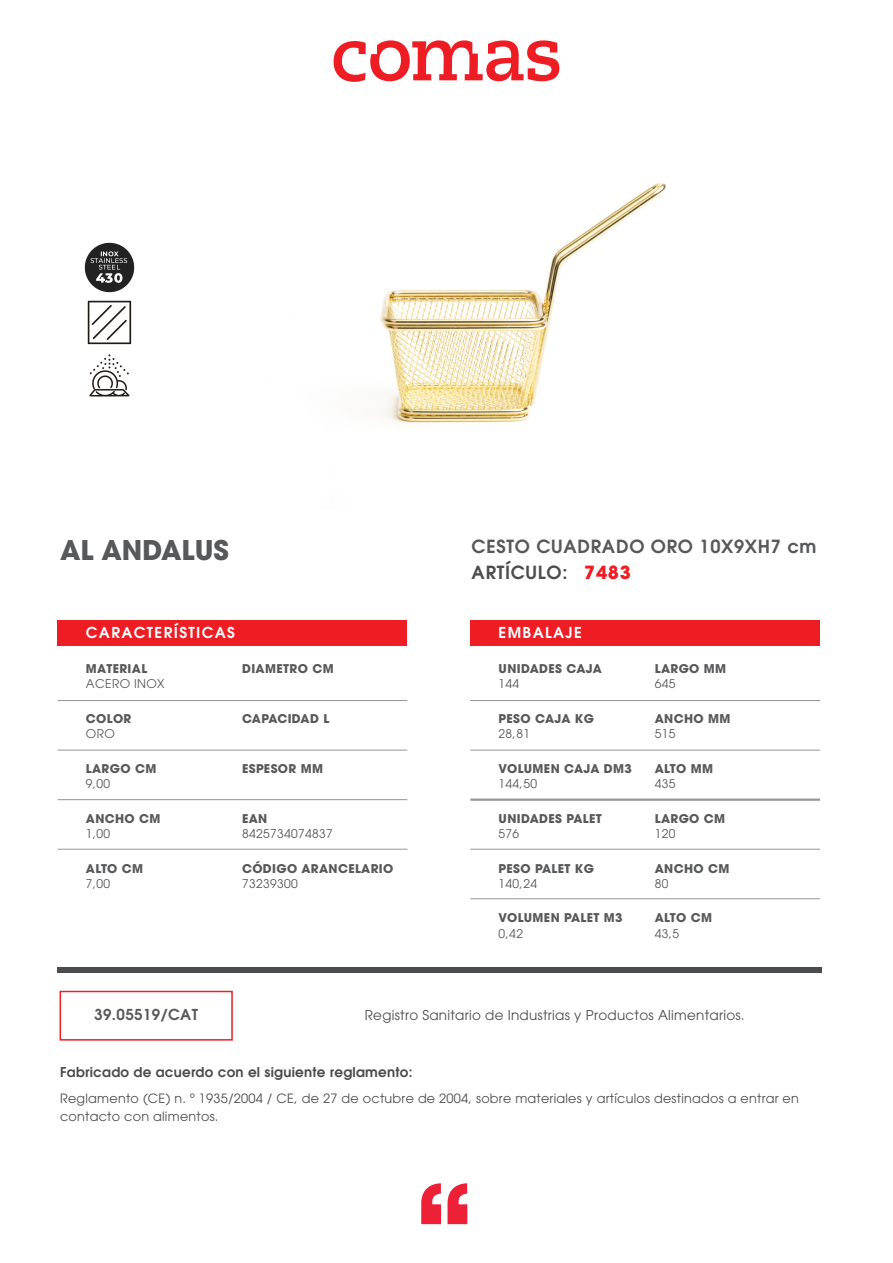
<style>
.page{position:relative;width:893px;height:1263px;background:#fff}
.page>*{position:absolute;margin:0;border:0;box-sizing:border-box;transform-origin:0 0}
.t1{font:700 27px "Avant Garde";color:#57585a}
.t2{font:600 18px/25.7px "Avant Garde";letter-spacing:.04em;color:#57585a}
.t3{font:600 15px "Avant Garde";letter-spacing:.09em;color:#fff}
.t4{font:600 15px "Avant Garde";letter-spacing:.03em;color:#57585a}
.t5{font:13.5px "Avant Garde";letter-spacing:.02em;color:#4b4c4d}
.t6{font:600 13.5px "Avant Garde";letter-spacing:.02em;color:#4b4c4d}
.t7{font:12.75px/18px "Avant Garde";letter-spacing:.02em;color:#4b4c4d}
.t8{font:700 12px "Avant Garde";letter-spacing:.03em;color:#57585a}
.t9{font:12px "Avant Garde";letter-spacing:.03em;color:#57585a}
.t10{font:700 12px "Avant Garde";letter-spacing:.01em;color:#57585a}
.s1{color:#4b4c4d}
.s2{font-weight:700;color:#ee1d23}
</style>
<div class="page">
<svg style="left:421px;top:1183px;width:20px;height:41px"></svg>
<svg style="left:448px;top:1183px;width:19px;height:41px"></svg>
<svg style="left:334px;top:40px;width:225px;height:42px"></svg>
<div style="left:58px;top:620px;width:349px;height:25px;background:#ee1d23"></div>
<div style="left:58px;top:967px;width:764px;height:6px;background:#4b4c4d"></div>
<hr style="left:58px;top:700px;width:349px;height:1px;background:#939598">
<hr style="left:58px;top:750px;width:349px;height:1px;background:#939598">
<hr style="left:58px;top:799px;width:349px;height:1px;background:#939598">
<hr style="left:58px;top:849px;width:349px;height:1px;background:#939598">
<div style="left:470px;top:620px;width:350px;height:25px;background:#ee1d23"></div>
<hr style="left:470px;top:700px;width:350px;height:1px;background:#939598">
<hr style="left:470px;top:750px;width:350px;height:1px;background:#939598">
<hr style="left:470px;top:798px;width:350px;height:3px;background:#939598">
<hr style="left:470px;top:849px;width:350px;height:1px;background:#939598">
<hr style="left:470px;top:898px;width:350px;height:1px;background:#939598">
<div style="left:60px;top:991px;width:173px;height:49px;border:2px solid #ee1d23"></div>
<img style="left:84px;top:242px;width:51px;height:155px">
<img style="left:380px;top:182px;width:286px;height:242px">
<h1 class="t1" style="left:60px;top:532px;width:170px">AL ANDALUS</h1>
<h2 class="t2" style="left:472px;top:533px;width:346px">CESTO CUADRADO ORO 10X9XH7 cm<br><span class="s1">ARTÍCULO:</span> <span class="s2">7483</span></h2>
<p class="t3" style="left:86px;top:623px;width:151px">CARACTERÍSTICAS</p>
<p class="t8" style="left:86px;top:661px;width:63px">MATERIAL</p>
<p class="t9" style="left:86px;top:677px;width:80px">ACERO INOX</p>
<p class="t8" style="left:242px;top:661px;width:93px">DIAMETRO CM</p>
<p class="t8" style="left:86px;top:711px;width:47px">COLOR</p>
<p class="t9" style="left:86px;top:727px;width:30px">ORO</p>
<p class="t8" style="left:86px;top:761px;width:72px">LARGO CM</p>
<p class="t9" style="left:86px;top:777px;width:26px">9,00</p>
<p class="t8" style="left:86px;top:810px;width:76px">ANCHO CM</p>
<p class="t9" style="left:86px;top:826px;width:26px">1,00</p>
<p class="t8" style="left:86px;top:860px;width:59px">ALTO CM</p>
<p class="t9" style="left:86px;top:876px;width:26px">7,00</p>
<p class="t10" style="left:242px;top:711px;width:89px">CAPACIDAD L</p>
<p class="t8" style="left:242px;top:761px;width:83px">ESPESOR MM</p>
<p class="t8" style="left:242px;top:810px;width:27px">EAN</p>
<p class="t9" style="left:242px;top:826px;width:92px">8425734074837</p>
<p class="t8" style="left:242px;top:860px;width:153px">CÓDIGO ARANCELARIO</p>
<p class="t9" style="left:242px;top:876px;width:57px">73239300</p>
<p class="t3" style="left:499px;top:623px;width:85px">EMBALAJE</p>
<p class="t8" style="left:499px;top:661px;width:105px">UNIDADES CAJA</p>
<p class="t9" style="left:499px;top:677px;width:22px">144</p>
<p class="t8" style="left:499px;top:711px;width:97px">PESO CAJA KG</p>
<p class="t9" style="left:499px;top:727px;width:33px">28,81</p>
<p class="t8" style="left:499px;top:761px;width:135px">VOLUMEN CAJA DM3</p>
<p class="t9" style="left:499px;top:777px;width:40px">144,50</p>
<p class="t8" style="left:499px;top:810px;width:105px">UNIDADES PALET</p>
<p class="t9" style="left:499px;top:826px;width:22px">576</p>
<p class="t8" style="left:499px;top:860px;width:97px">PESO PALET KG</p>
<p class="t9" style="left:499px;top:876px;width:40px">140,24</p>
<p class="t8" style="left:499px;top:910px;width:126px">VOLUMEN PALET M3</p>
<p class="t9" style="left:499px;top:926px;width:26px">0,42</p>
<p class="t8" style="left:655px;top:661px;width:73px">LARGO MM</p>
<p class="t9" style="left:655px;top:677px;width:22px">645</p>
<p class="t8" style="left:655px;top:711px;width:77px">ANCHO MM</p>
<p class="t9" style="left:655px;top:727px;width:22px">515</p>
<p class="t8" style="left:655px;top:761px;width:60px">ALTO MM</p>
<p class="t9" style="left:655px;top:777px;width:22px">435</p>
<p class="t8" style="left:655px;top:810px;width:72px">LARGO CM</p>
<p class="t9" style="left:655px;top:826px;width:22px">120</p>
<p class="t8" style="left:655px;top:860px;width:76px">ANCHO CM</p>
<p class="t9" style="left:655px;top:876px;width:15px">80</p>
<p class="t8" style="left:655px;top:910px;width:59px">ALTO CM</p>
<p class="t9" style="left:655px;top:926px;width:26px">43,5</p>
<p class="t4" style="left:94px;top:1005px;width:105px">39.05519/CAT</p>
<p class="t5" style="left:365px;top:1007px;width:381px">Registro Sanitario de Industrias y Productos Alimentarios.</p>
<p class="t6" style="left:60px;top:1063px;width:354px">Fabricado de acuerdo con el siguiente reglamento:</p>
<p class="t7" style="left:60px;top:1090px;width:740px">Reglamento (CE) n. º 1935/2004 / CE, de 27 de octubre de 2004, sobre materiales y artículos destinados a entrar en contacto con alimentos.</p>
</div>
